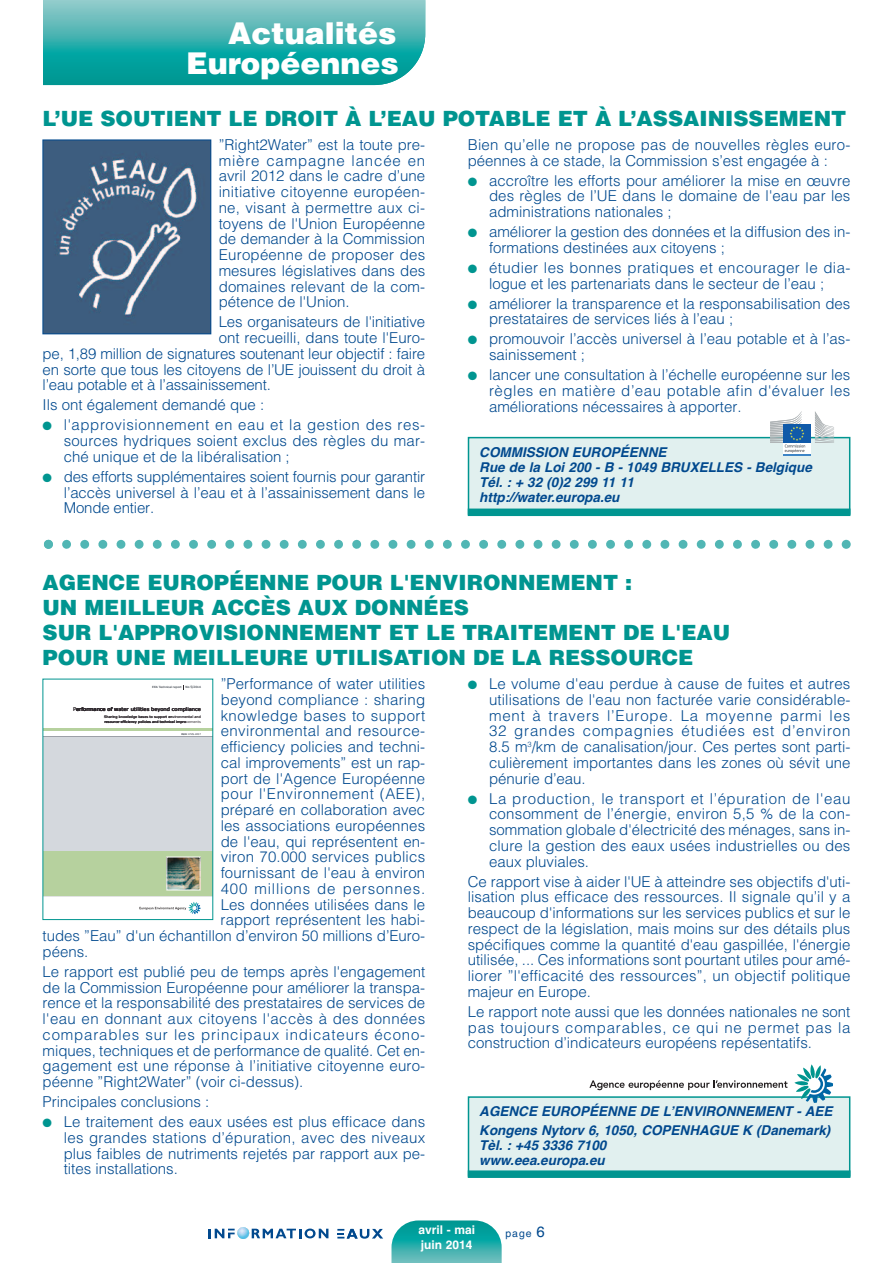
<style>
.page{position:relative;width:893px;height:1263px;background:#fff}
.page>*{position:absolute;margin:0;border:0;box-sizing:border-box;transform-origin:0 0}
.t1{font:900 30px/30px "Helvetica";color:#fff;text-align:right}
.t2{font:900 21px/25.2px "Helvetica";color:#009590}
.t3{font:300 15px/15.8px "Helvetica";color:#01498e;text-align:justify}
.t4{font:300 15px/15.8px "Helvetica";letter-spacing:.03em;color:#01498e;text-align:center}
.t5{font:300 15px/15.8px "Helvetica";letter-spacing:.02em;color:#01498e}
.t6{font:300 15px "Helvetica";letter-spacing:.025em;color:#01498e}
.t7{font:300 15px "Helvetica";letter-spacing:.04em;color:#01498e}
.t8{font:300 15px "Helvetica";letter-spacing:.055em;color:#01498e}
.t9{font:italic 700 13.5px/15px "Helvetica";color:#01498e}
.t10{font:700 12px "Helvetica";color:#fff}
.t11{font:10.5px "Helvetica";color:#01498e}
.t12{font:5.1px "Verdana";color:#2d272c}
.t13{font:3.45px/5.4px "Verdana";color:#2d272c}
.t14{font:2.85px "Verdana";color:#686d74}
.t15{font:2.25px "Verdana";color:#686d74}
.s1{color:#009590}
.s2{font-size:15px}
</style>
<div class="page">
<svg style="left:337px;top:1229px;width:46px;height:10px"></svg>
<svg style="left:209px;top:1227px;width:119px;height:12px"></svg>
<svg style="left:391px;top:1220px;width:111px;height:43px;background:#39b1af"></svg>
<svg style="left:43px;top:0;width:382px;height:85px;background:#3ab0ae"></svg>
<svg style="left:44px;top:540px;width:807px;height:9px"></svg>
<div style="left:469px;top:1098px;width:380px;height:77px;background:#e1f0ef"></div>
<div style="left:468px;top:1096px;width:382px;height:81px;border:2px solid #009590"></div>
<div style="left:468px;top:1170px;width:382px;height:8px;background:#009590"></div>
<svg style="left:589px;top:1080px;width:198px;height:10px"></svg>
<svg style="left:794px;top:1064px;width:39px;height:39px"></svg>
<div style="left:469px;top:438px;width:380px;height:75px;background:#e1f0ef"></div>
<div style="left:468px;top:437px;width:382px;height:78px;border:2px solid #009590"></div>
<div style="left:468px;top:508px;width:382px;height:8px;background:#009590"></div>
<div style="left:783px;top:442px;width:28px;height:12px;background:#fff"></div>
<hr style="left:783px;top:454px;width:28px;height:2px;background:#3d85c6">
<svg style="left:815px;top:411px;width:19px;height:32px"></svg>
<div style="left:783px;top:424px;width:28px;height:19px;background:#105aa9"></div>
<svg style="left:770px;top:411px;width:35px;height:42px"></svg>
<img style="left:45px;top:142px;width:164px;height:190px">
<div style="left:43px;top:140px;width:168px;height:194px;border:1px solid #01498e"></div>
<svg style="left:139px;top:902px;width:62px;height:12px"></svg>
<hr style="left:43px;top:729px;width:169px;height:2px;background:#b6d19e">
<hr style="left:43px;top:736px;width:169px;height:1px;background:#9a9ea5">
<div style="left:43px;top:737px;width:169px;height:117px;background:#d4d8dd"></div>
<div style="left:43px;top:851px;width:169px;height:45px;background:#b6d19e"></div>
<img style="left:168px;top:858px;width:31px;height:30px">
<div style="left:166px;top:856px;width:35px;height:34px;border:1px solid #fff"></div>
<h1 class="t1" style="left:186px;top:19px;width:214px">Actualités<br>Européennes</h1>
<h2 class="t2" style="left:43px;top:106px;width:805px">L’UE SOUTIENT LE DROIT À L’EAU POTABLE ET À L’ASSAINISSEMENT</h2>
<p class="t3" style="left:219px;top:136px;width:208px">”Right2Water” est la toute pre&shy;mière campagne lancée en avril 2012 dans le cadre d’une initiative citoyenne européen&shy;ne, visant à permettre aux ci&shy;toyens de l'Union Européenne de demander à la Commission Européenne de proposer des mesures législatives dans des domaines relevant de la com&shy;pétence de l'Union.</p>
<p class="t3" style="left:219px;top:313px;width:208px">Les organisateurs de l'initiative</p>
<p class="t3" style="left:219px;top:329px;width:208px">ont recueilli, dans toute l'Euro-</p>
<p class="t3" style="left:43px;top:345px;width:384px">pe, 1,89 million de signatures soutenant leur objectif : faire</p>
<p class="t3" style="left:43px;top:360px;width:384px">en sorte que tous les citoyens de l’UE jouissent du droit à</p>
<p class="t3" style="left:43px;top:376px;width:230px">l’eau potable et à l’assainissement.</p>
<p class="t3" style="left:43px;top:396px;width:223px">Ils ont également demandé que :</p>
<p class="t3" style="left:64px;top:416px;width:363px;text-indent:-21px"><span class="s1">●</span> l'approvisionnement en eau et la gestion des res&shy;sources hydriques soient exclus des règles du mar&shy;ché unique et de la libéralisation ;</p>
<p class="t3" style="left:64px;top:468px;width:363px;text-indent:-21px"><span class="s1">●</span> des efforts supplémentaires soient fournis pour garantir l’accès universel à l’eau et à l’assainissement dans le Monde entier.</p>
<p class="t5" style="left:468px;top:136px;width:384px">Bien qu’elle ne propose pas de nouvelles règles euro&shy;péennes à ce stade, la Commission s’est engagée à :</p>
<p class="t3" style="left:489px;top:171px;width:363px;text-indent:-21px"><span class="s1">●</span> accroître les efforts pour améliorer la mise en œuvre des règles de l’UE dans le domaine de l'eau par les administrations nationales ;</p>
<p class="t3" style="left:489px;top:223px;width:363px;text-indent:-21px"><span class="s1">●</span> améliorer la gestion des données et la diffusion des in&shy;formations destinées aux citoyens ;</p>
<p class="t4" style="left:468px;top:259px;width:384px"><span class="s1">●</span> étudier les bonnes pratiques et encourager le dia&shy;logue et les partenariats dans le secteur de l’eau ;</p>
<p class="t3" style="left:489px;top:294px;width:363px;text-indent:-21px"><span class="s1">●</span> améliorer la transparence et la responsabilisation des prestataires de services liés à l’eau ;</p>
<p class="t3" style="left:489px;top:330px;width:363px;text-indent:-21px"><span class="s1">●</span> promouvoir l’accès universel à l’eau potable et à l’as&shy;sainissement ;</p>
<p class="t3" style="left:489px;top:366px;width:363px;text-indent:-21px"><span class="s1">●</span> lancer une consultation à l’échelle européenne sur les règles en matière d’eau potable afin d'évaluer les améliorations nécessaires à apporter.</p>
<p class="t9" style="left:479px;top:445px;width:334px">COMMISSION EUROPÉENNE<br>Rue de la Loi 200 - B - 1049 BRUxELLES - Belgique<br>Tél. : + 32 (0)2 299 11 11<br>http://water.europa.eu</p>
<h2 class="t2" style="left:43px;top:570px;width:689px">AGENCE EUROPÉENNE POUR L'ENVIRONNEMENT :<br>UN MEILLEUR ACCÈS AUX DONNÉES<br>SUR L'APPROVISIONNEMENT ET LE TRAITEMENT DE L'EAU POUR UNE MEILLEURE UTILISATION DE LA RESSOURCE</h2>
<p class="t14" style="left:152px;top:686px;width:31px">EEA Technical report</p>
<p class="t14" style="left:186px;top:686px;width:17px">No 5/2014</p>
<p class="t12" style="left:73px;top:706px;width:129px">Performance of water utilities beyond compliance</p>
<p class="t13" style="left:104px;top:714px;width:98px">Sharing knowledge bases to support environmental and resource-efficiency policies and technical improvements</p>
<p class="t15" style="left:182px;top:732px;width:21px">ISSN 1725-2237</p>
<p class="t3" style="left:489px;top:675px;width:363px;text-indent:-21px"><span class="s1">●</span> Le volume d'eau perdue à cause de fuites et autres utilisations de l'eau non facturée varie considérable&shy;ment à travers l’Europe. La moyenne parmi les 32 grandes compagnies étudiées est d’environ 8.5 m<sup>3</sup>/km de canalisation/jour. Ces pertes sont parti&shy;culièrement importantes dans les zones où sévit une pénurie d’eau.</p>
<p class="t3" style="left:489px;top:789px;width:363px;text-indent:-21px"><span class="s1">●</span> La production, le transport et l’épuration de l'eau consomment de l’énergie, environ 5,5 % de la con&shy;sommation globale d'électricité des ménages, sans in&shy;clure la gestion des eaux usées industrielles ou des eaux pluviales.</p>
<p class="t3" style="left:468px;top:872px;width:384px">Ce rapport vise à aider l'UE à atteindre ses objectifs d'uti&shy;lisation plus efficace des ressources. Il signale qu’il y a beaucoup d'informations sur les services publics et sur le respect de la législation, mais moins sur des détails plus spécifiques comme la quantité d'eau gaspillée, l'énergie utilisée, ... Ces informations sont pourtant utiles pour amé&shy;liorer ”l'efficacité des ressources”, un objectif politique majeur en Europe.</p>
<p class="t3" style="left:468px;top:1002px;width:384px">Le rapport note aussi que les données nationales ne sont pas toujours comparables, ce qui ne permet pas la construction d’indicateurs européens repésentatifs.</p>
<p class="t3" style="left:221px;top:675px;width:206px">”Performance of water utilities</p>
<p class="t3" style="left:221px;top:690px;width:206px">beyond compliance : sharing</p>
<p class="t4" style="left:221px;top:706px;width:206px">knowledge bases to support</p>
<p class="t6" style="left:221px;top:718px;width:206px">environmental and resource-</p>
<p class="t3" style="left:221px;top:738px;width:206px">efficiency policies and techni-</p>
<p class="t3" style="left:221px;top:753px;width:206px">cal improvements” est un rap-</p>
<p class="t3" style="left:221px;top:769px;width:206px">port de l'Agence Européenne</p>
<p class="t7" style="left:221px;top:781px;width:206px">pour l'Environnement (AEE),</p>
<p class="t3" style="left:221px;top:801px;width:206px">préparé en collaboration avec</p>
<p class="t3" style="left:221px;top:816px;width:206px">les associations européennes</p>
<p class="t3" style="left:221px;top:832px;width:206px">de l'eau, qui représentent en-</p>
<p class="t3" style="left:221px;top:848px;width:206px">viron 70.000 services publics</p>
<p class="t3" style="left:221px;top:864px;width:206px">fournissant de l'eau à environ</p>
<p class="t8" style="left:221px;top:876px;width:206px">400 millions de personnes.</p>
<p class="t3" style="left:221px;top:895px;width:206px">Les données utilisées dans le</p>
<p class="t3" style="left:221px;top:911px;width:206px">rapport représentent les habi-</p>
<p class="t3" style="left:43px;top:927px;width:384px">tudes ”Eau” d'un échantillon d’environ 50 millions d’Euro-</p>
<p class="t3" style="left:43px;top:942px;width:47px">péens.</p>
<p class="t3" style="left:43px;top:962px;width:384px">Le rapport est publié peu de temps après l'engagement de la Commission Européenne pour améliorer la transpa&shy;rence et la responsabilité des prestataires de services de l'eau en donnant aux citoyens l'accès à des données comparables sur les principaux indicateurs écono&shy;miques, techniques et de performance de qualité. Cet en&shy;gagement est une réponse à l’initiative citoyenne euro&shy;péenne ”Right2Water” (voir ci-dessus).</p>
<p class="t3" style="left:43px;top:1093px;width:168px">Principales conclusions :</p>
<p class="t3" style="left:64px;top:1113px;width:363px;text-indent:-21px"><span class="s1">●</span> Le traitement des eaux usées est plus efficace dans les grandes stations d’épuration, avec des niveaux plus faibles de nutriments rejetés par rapport aux pe&shy;tites installations.</p>
<p class="t9" style="left:479px;top:1101px;width:355px;line-height:19.2px">AGENCE EUROPÉENNE DE L’ENVIRONNEMENT - AEE kongens Nytorv 6, 1050, COPENhAGUE k (Danemark)</p>
<p class="t9" style="left:479px;top:1138px;width:129px">Tèl. : +45 3336 7100 www.eea.europa.eu</p>
<p class="t10" style="left:418px;top:1223px;width:58px">avril - mai</p>
<p class="t11" style="left:506px;top:1227px;width:41px">page <span class="s2">6</span></p>
<p class="t10" style="left:421px;top:1237px;width:53px">juin 2014</p>
</div>
